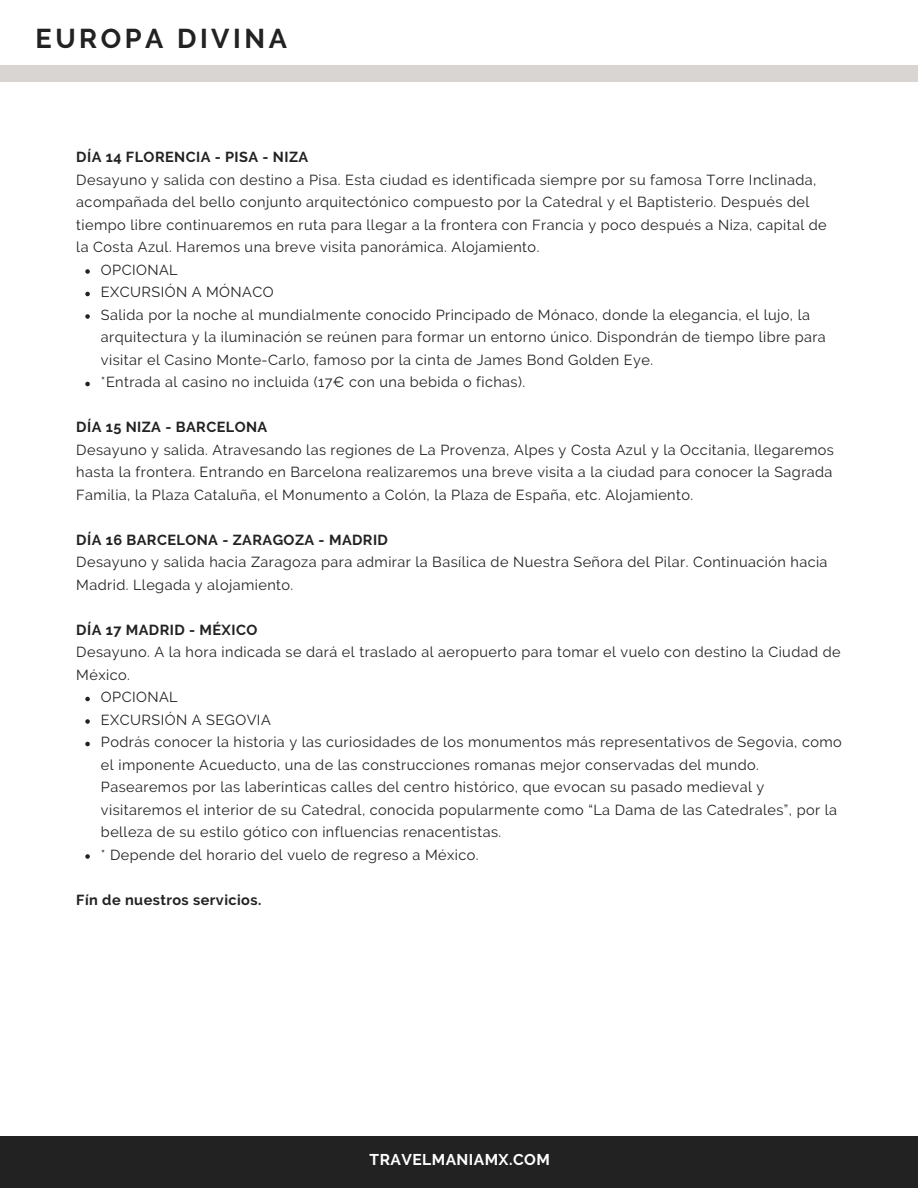
<style>
.page{position:relative;width:918px;height:1188px;background:#fff}
.page>*{position:absolute;margin:0;border:0;box-sizing:border-box;transform-origin:0 0}
.t1{font:700 27.15px "Raleway";letter-spacing:.13em;color:#222}
.t2{font:700 15.6px "Raleway";letter-spacing:.03em;color:#fff}
.t3{font:14.55px/22.5px "Raleway";letter-spacing:.03em;color:#222}
.t4{font:700 14.55px "Raleway";letter-spacing:.03em;color:#222}
</style>
<div class="page">
<div style="left:0;top:1136px;width:918px;height:52px;background:#222"></div>
<div style="left:0;top:66px;width:918px;height:15px;background:#d8d5d2"></div>
<svg style="left:85px;top:269px;width:5px;height:5px"></svg>
<svg style="left:85px;top:292px;width:5px;height:4px"></svg>
<svg style="left:85px;top:314px;width:5px;height:5px"></svg>
<svg style="left:85px;top:382px;width:5px;height:4px"></svg>
<svg style="left:85px;top:697px;width:5px;height:4px"></svg>
<svg style="left:85px;top:719px;width:5px;height:5px"></svg>
<svg style="left:85px;top:742px;width:5px;height:4px"></svg>
<svg style="left:85px;top:854px;width:5px;height:5px"></svg>
<p class="t1" style="left:36px;top:23px;width:253px">EUROPA DIVINA</p>
<p class="t4" style="left:76px;top:149px;width:233px">DÍA 14 FLORENCIA - PISA - NIZA</p>
<p class="t3" style="left:76px;top:168px;width:752px">Desayuno y salida con destino a Pisa. Esta ciudad es identificada siempre por su famosa Torre Inclinada, acompañada del bello conjunto arquitectónico compuesto por la Catedral y el Baptisterio. Después del tiempo libre continuaremos en ruta para llegar a la frontera con Francia y poco después a Niza, capital de la Costa Azul. Haremos una breve visita panorámica. Alojamiento.</p>
<p class="t3" style="left:101px;top:258px;width:78px">OPCIONAL</p>
<p class="t3" style="left:101px;top:281px;width:174px">EXCURSIÓN A MÓNACO</p>
<p class="t3" style="left:101px;top:303px;width:726px">Salida por la noche al mundialmente conocido Principado de Mónaco, donde la elegancia, el lujo, la arquitectura y la iluminación se reúnen para formar un entorno único. Dispondrán de tiempo libre para visitar el Casino Monte-Carlo, famoso por la cinta de James Bond Golden Eye.</p>
<p class="t3" style="left:101px;top:371px;width:426px">*Entrada al casino no incluida (17€ con una bebida o fichas).</p>
<p class="t4" style="left:76px;top:419px;width:193px">DÍA 15 NIZA - BARCELONA</p>
<p class="t3" style="left:76px;top:438px;width:759px;text-align:justify">Desayuno y salida. Atravesando las regiones de La Provenza, Alpes y Costa Azul y la Occitania, llegaremos hasta la frontera. Entrando en Barcelona realizaremos una breve visita a la ciudad para conocer la Sagrada Familia, la Plaza Cataluña, el Monumento a Colón, la Plaza de España, etc. Alojamiento.</p>
<p class="t4" style="left:76px;top:531px;width:313px">DÍA 16 BARCELONA - ZARAGOZA - MADRID</p>
<p class="t3" style="left:76px;top:551px;width:753px">Desayuno y salida hacia Zaragoza para admirar la Basílica de Nuestra Señora del Pilar. Continuación hacia<br>Madrid. Llegada y alojamiento.</p>
<p class="t4" style="left:76px;top:621px;width:183px">DÍA 17 MADRID - MÉXICO</p>
<p class="t3" style="left:76px;top:641px;width:766px">Desayuno. A la hora indicada se dará el traslado al aeropuerto para tomar el vuelo con destino la Ciudad de<br>México.</p>
<p class="t3" style="left:101px;top:686px;width:78px">OPCIONAL</p>
<p class="t3" style="left:101px;top:708px;width:171px">EXCURSIÓN A SEGOVIA</p>
<p class="t3" style="left:101px;top:731px;width:742px">Podrás conocer la historia y las curiosidades de los monumentos más representativos de Segovia, como el imponente Acueducto, una de las construcciones romanas mejor conservadas del mundo.<br>Pasearemos por las laberínticas calles del centro histórico, que evocan su pasado medieval y visitaremos el interior de su Catedral, conocida popularmente como “La Dama de las Catedrales”, por la belleza de su estilo gótico con influencias renacentistas.</p>
<p class="t3" style="left:101px;top:843px;width:379px">* Depende del horario del vuelo de regreso a México.</p>
<h3 class="t4" style="left:76px;top:891px;width:187px">Fín de nuestros servicios.</h3>
<h1 class="t2" style="left:370px;top:1150px;width:182px">TRAVELMANIAMX.COM</h1>
</div>
